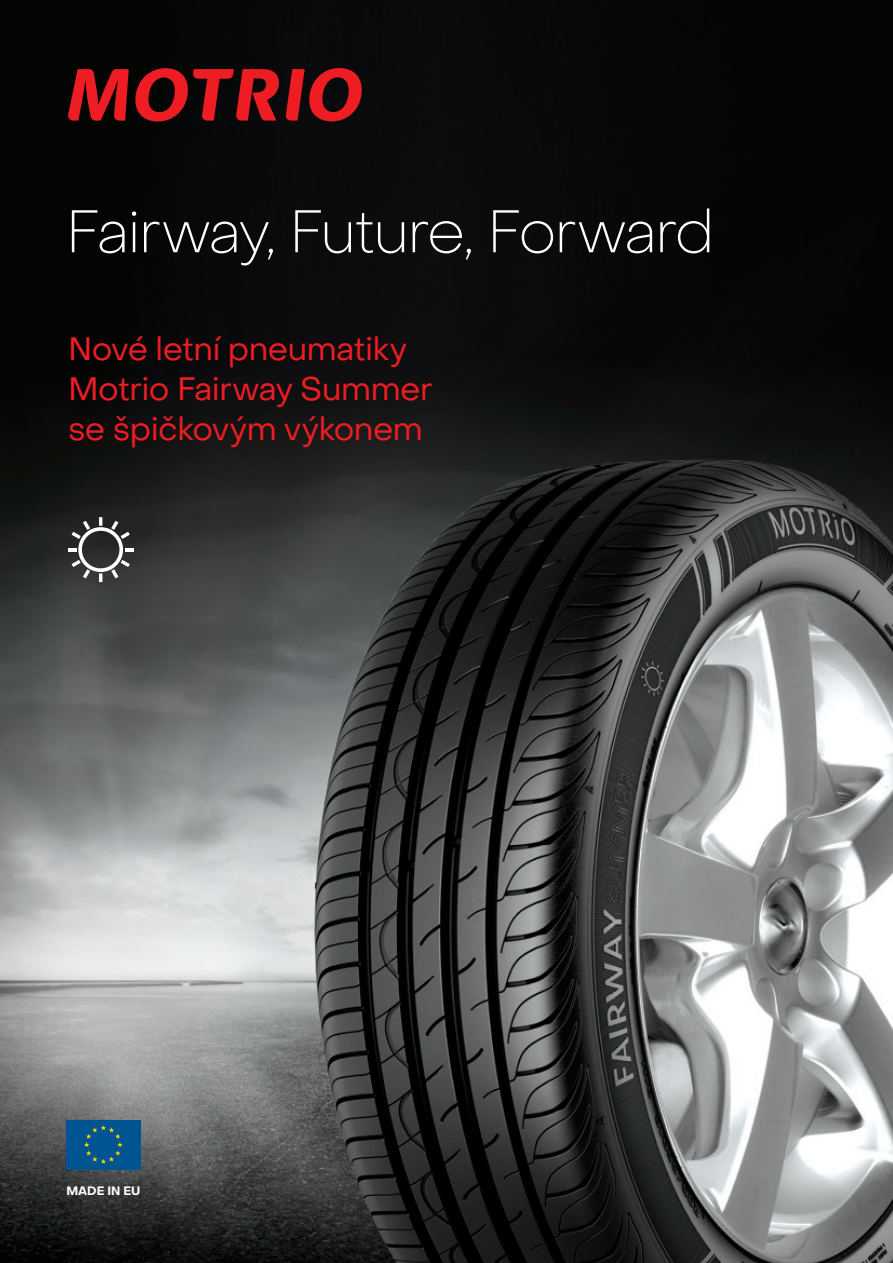
<style>
.page{position:relative;width:893px;height:1263px;background:#fff}
.page>*{position:absolute;margin:0;border:0;box-sizing:border-box;transform-origin:0 0}
.t1{font:100 59.85px "PP Object Sans";letter-spacing:-.035em;color:#fff}
.t2{font:32.25px/40.3px "PP Object Sans";letter-spacing:-.015em;color:#ee1d23}
.t3{font:700 12px "PP Object Sans";color:#fff}
</style>
<div class="page">
<img style="left:0;top:0;width:893px;height:1263px">
<div style="left:66px;top:1120px;width:74px;height:49px;background:#005491"></div>
<svg style="left:84px;top:1125px;width:39px;height:39px"></svg>
<svg style="left:68px;top:69px;width:61px;height:52px;background:#951316"></svg>
<svg style="left:285px;top:68px;width:77px;height:53px;background:#801317"></svg>
<svg style="left:135px;top:68px;width:144px;height:53px;background:#791115"></svg>
<svg style="left:68px;top:517px;width:65px;height:65px;background:#535554"></svg>
<img style="left:305px;top:452px;width:588px;height:811px">
<h1 class="t1" style="left:66px;top:196px;width:650px">Fairway, Future, Forward</h1>
<p class="t2" style="left:68px;top:328px;width:366px">Nové letní pneumatiky<br>Motrio Fairway Summer se špičkovým výkonem</p>
<p class="t3" style="left:66px;top:1183px;width:76px">MADE IN EU</p>
</div>
